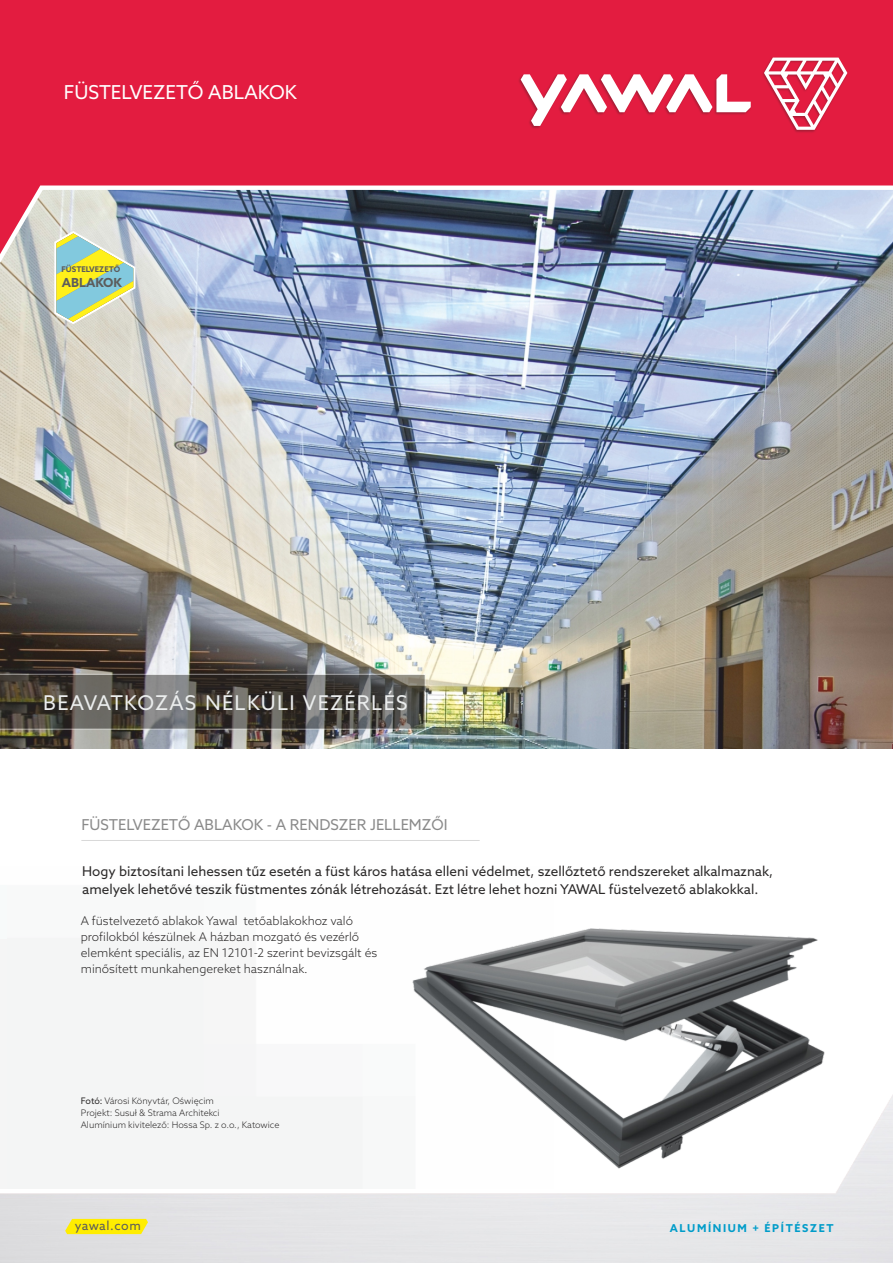
<style>
.page{position:relative;width:893px;height:1263px;background:#fff}
.page>*{position:absolute;margin:0;border:0;box-sizing:border-box;transform-origin:0 0}
.t1{font:20.4px "Azo Sans";letter-spacing:.06em;color:#ebeded}
.t2{font:19.2px "Azo Sans";color:#fff}
.t3{font:15px "Azo Sans";color:#8a8a8a}
.t4{font:13.5px/18px "Azo Sans";color:#2b2929}
.t5{font:12.45px "Azo Sans";letter-spacing:.035em;color:#5c5c5c}
.t6{font:700 12.45px "Azo Sans";color:#5c5c5c}
.t7{font:300 12px/15.9px "Azo Sans";color:#2b2929}
.t8{font:700 10.8px "Azo Sans";letter-spacing:.15em;color:#009cc9}
.t9{font:300 9px/12px "Azo Sans";color:#2b2929}
.t10{font:700 7.8px "Azo Sans";color:#5c5c5c}
.s1{font-weight:400}
</style>
<div class="page">
<img style="left:0;top:285px;width:893px;height:464px">
<img style="left:0;top:276px;width:893px;height:9px">
<svg style="left:0;top:0;width:893px;height:276px;background:#c84c6c"></svg>
<div style="left:517px;top:56px;width:331px;height:78px;background:#e31c40"></div>
<svg style="left:521px;top:74px;width:230px;height:52px"></svg>
<svg style="left:764px;top:58px;width:83px;height:72px"></svg>
<div style="left:0;top:938px;width:7px;height:264px;background:#f5f5f5"></div>
<div style="left:0;top:885px;width:7px;height:53px;background:#f7fafa"></div>
<div style="left:7px;top:1051px;width:390px;height:12px;background:#f4f5f5"></div>
<svg style="left:65px;top:1219px;width:83px;height:15px"></svg>
<img style="left:397px;top:928px;width:442px;height:254px">
<svg style="left:54px;top:231px;width:81px;height:93px;background:#c4d9a7"></svg>
<hr style="left:81px;top:840px;width:399px;height:1px;background:#d9d9d9">
<svg style="left:0;top:673px;width:426px;height:57px;background:#56524d"></svg>
<h2 class="t2" style="left:64px;top:84px;width:234px">FÜSTELVEZETŐ ABLAKOK</h2>
<p class="t10" style="left:62px;top:266px;width:60px">FÜSTELVEZETŐ</p>
<p class="t6" style="left:62px;top:277px;width:62px">ABLAKOK</p>
<h1 class="t1" style="left:43px;top:694px;width:366px">BEAVATKOZÁS NÉLKÜLI VEZÉRLÉS</h1>
<p class="t3" style="left:81px;top:818px;width:368px">FÜSTELVEZETŐ ABLAKOK - A RENDSZER JELLEMZŐI</p>
<p class="t4" style="left:82px;top:864px;width:692px">Hogy biztosítani lehessen tűz esetén a füst káros hatása elleni védelmet, szellőztető rendszereket alkalmaznak, amelyek lehetővé teszik füstmentes zónák létrehozását. Ezt létre lehet hozni YAWAL füstelvezető ablakokkal.</p>
<p class="t7" style="left:81px;top:914px;width:298px">A füstelvezető ablakok Yawal tetőablakokhoz való profilokból készülnek A házban mozgató és vezérlő elemként speciális, az EN 12101-2 szerint bevizsgált és minősített munkahengereket használnak.</p>
<p class="t9" style="left:81px;top:1095px;width:200px"><span class="s1">Fotó:</span> Városi Könyvtár, Oświęcim<br>Projekt: Susuł &amp; Strama Architekci<br>Alumínium kivitelező: Hossa Sp. z o.o., Katowice</p>
<p class="t5" style="left:75px;top:1220px;width:68px">yawal.com</p>
<p class="t8" style="left:670px;top:1224px;width:165px">ALUMÍNIUM + ÉPÍTÉSZET</p>
</div>
